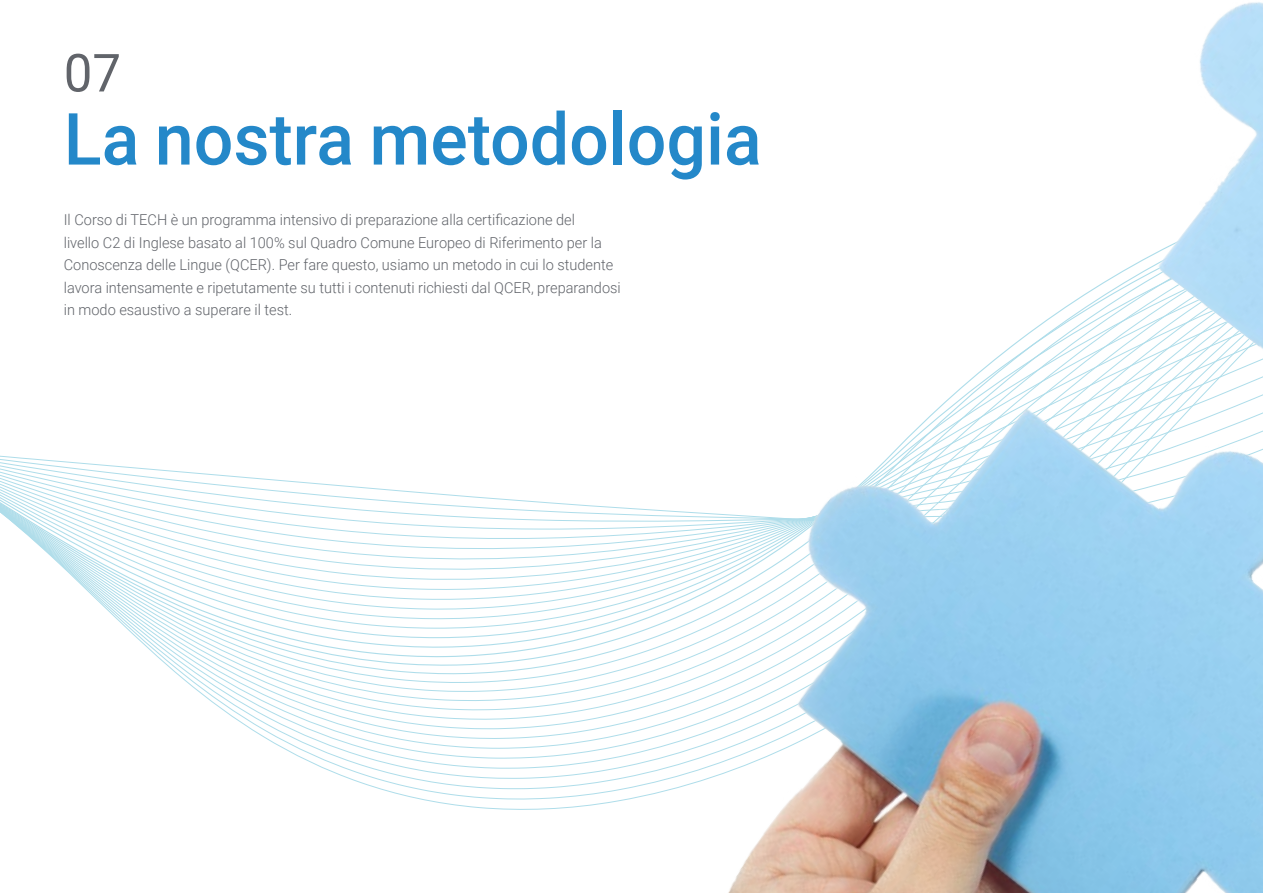
<style>
.page{position:relative;width:1263px;height:893px;background:#fff}
.page>*{position:absolute;margin:0;border:0;box-sizing:border-box;transform-origin:0 0}
.t1{font:500 72px "Roboto";color:#2488c9}
.t2{font:52.5px "Roboto";color:#61646a}
.t3{font:300 15px/22.5px "Roboto";color:#61646a}
</style>
<div class="page">
<svg style="left:0;top:455px;width:526px;height:355px"></svg>
<img style="left:526px;top:2px;width:737px;height:891px">
<h2 class="t2" style="left:64px;top:36px;width:59px">07</h2>
<h1 class="t1" style="left:64px;top:89px;width:699px">La nostra metodologia</h1>
<p class="t3" style="left:64px;top:208px;width:558px">Il Corso di TECH è un programma intensivo di preparazione alla certificazione del<br>livello C2 di Inglese basato al 100% sul Quadro Comune Europeo di Riferimento per la Conoscenza delle Lingue (QCER). Per fare questo, usiamo un metodo in cui lo studente lavora intensamente e ripetutamente su tutti i contenuti richiesti dal QCER, preparandosi in modo esaustivo a superare il test.</p>
</div>
